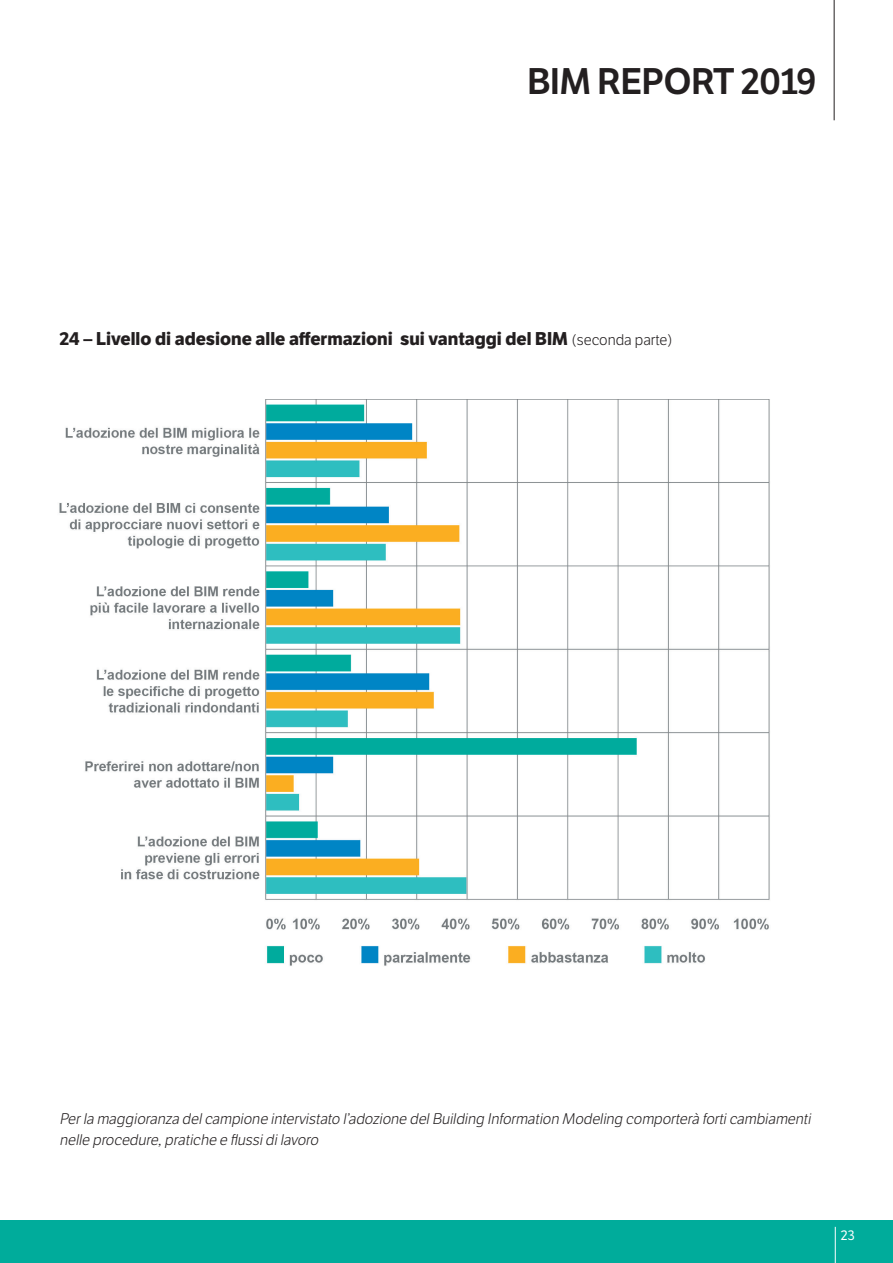
<style>
.page{position:relative;width:893px;height:1263px;background:#fff}
.page>*{position:absolute;margin:0;border:0;box-sizing:border-box;transform-origin:0 0}
.t1{font:600 36px "LFT Etica";letter-spacing:-.02em;color:#231f20}
.t2{font:700 18px "LFT Etica";color:#231f20}
.t3{font:italic 300 15px/21px "LFT Etica";color:#231f20}
.t4{font:13.5px "LFT Etica";color:#fff}
.s1{font-weight:300;font-size:15px}
</style>
<div class="page">
<div style="left:0;top:1220px;width:893px;height:43px;background:#00ac9b"></div>
<hr style="left:835px;top:1227px;width:1px;height:36px;background:#fff">
<hr style="left:834px;top:0;width:1px;height:120px;background:#231f20">
<img style="left:59px;top:399px;width:711px;height:567px">
<h1 class="t1" style="left:527px;top:60px;width:291px">BIM REPORT 2019</h1>
<p class="t2" style="left:60px;top:327px;width:614px">24 – Livello di adesione alle affermazioni sui vantaggi del BIM <span class="s1">(seconda parte)</span></p>
<p class="t3" style="left:60px;top:1108px;width:756px">Perla maggioranza delcampione intervistato l’adozione delBuilding Information Modeling comporterà forticambiamenti nelle procedure,pratiche e flussidilavoro</p>
<p class="t4" style="left:841px;top:1227px;width:15px">23</p>
</div>
